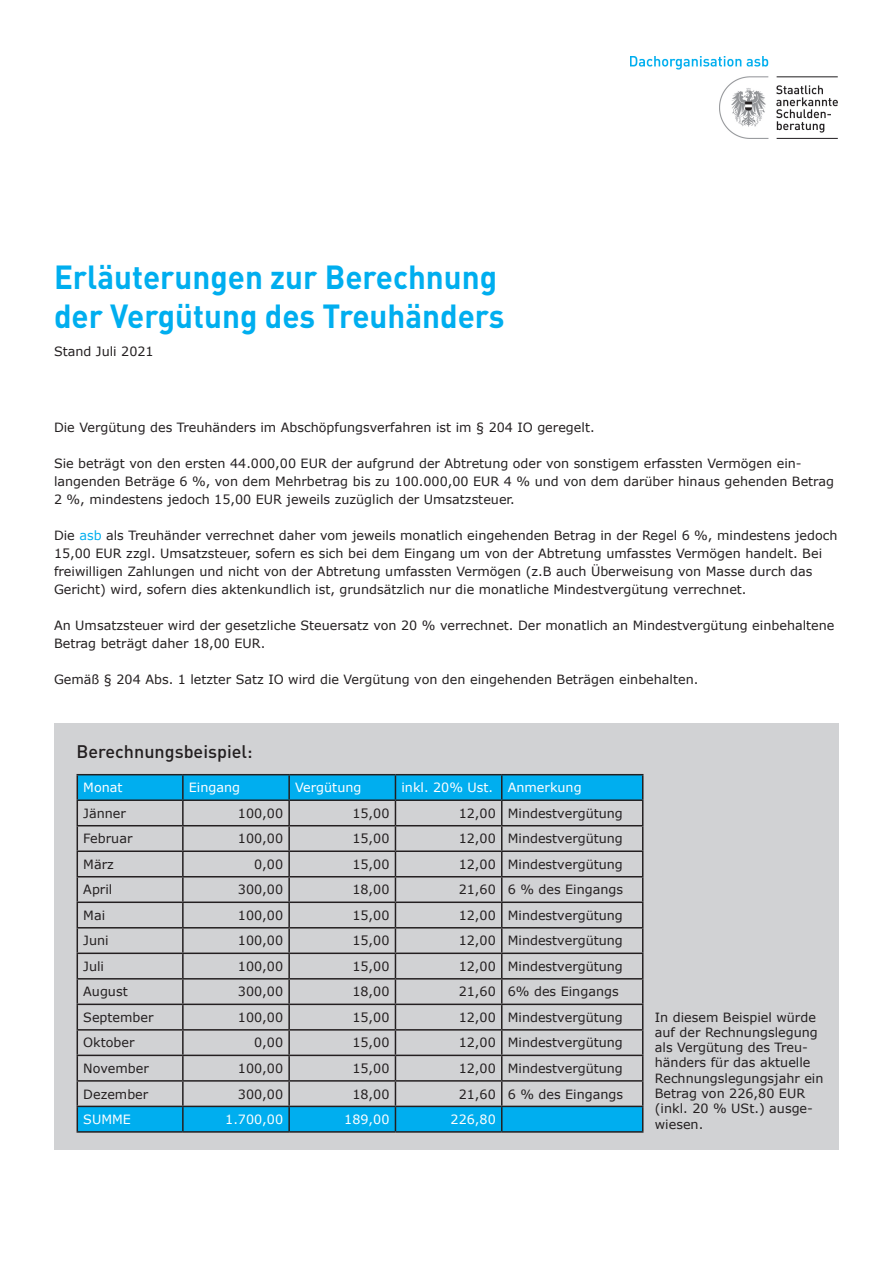
<style>
.page{position:relative;width:893px;height:1263px;background:#fff}
.page>*{position:absolute;margin:0;border:0;box-sizing:border-box;transform-origin:0 0}
.titel_35pt{font:700 33px/39px "DINOT";color:#00aeef;scale:.95 1}
.kasten_text_oEinzug{font:500 18px "DINOT";color:#231f20}
.kasten_text_oEinzug-2{font:12.75px/15.3px "Verdana";color:#231f20}
.t1{font:12.75px "Verdana";color:#fff}
.s1{color:#00aeef}
</style>
<div class="page">
<img style="left:631px;top:56px;width:207px;height:82px">
<div style="left:54px;top:723px;width:785px;height:426px;background:#d1d2d4"></div>
<hr style="left:77px;top:774px;width:106px;height:1px;background:#231f20">
<hr style="left:183px;top:774px;width:106px;height:1px;background:#231f20">
<hr style="left:289px;top:774px;width:106px;height:1px;background:#231f20">
<hr style="left:395px;top:774px;width:107px;height:1px;background:#231f20">
<hr style="left:502px;top:774px;width:141px;height:1px;background:#231f20">
<svg style="left:77px;top:775px;width:566px;height:356px"></svg>
<hr style="left:77px;top:1131px;width:106px;height:2px;background:#231f20">
<hr style="left:183px;top:1131px;width:106px;height:2px;background:#231f20">
<hr style="left:289px;top:1131px;width:106px;height:2px;background:#231f20">
<hr style="left:395px;top:1131px;width:107px;height:2px;background:#231f20">
<hr style="left:502px;top:1131px;width:141px;height:2px;background:#231f20">
<p class="titel_35pt" style="left:54px;top:256px;width:476px">Erläuterungen zur Berechnung der Vergütung des Treuhänders</p>
<p class="kasten_text_oEinzug-2" style="left:54px;top:343px;width:101px">Stand Juli 2021</p>
<p class="kasten_text_oEinzug-2" style="left:54px;top:420px;width:542px">Die Vergütung des Treuhänders im Abschöpfungsverfahren ist im § 204 IO geregelt.</p>
<p class="kasten_text_oEinzug-2" style="left:54px;top:454px;width:781px;line-height:18px">Sie beträgt von den ersten 44.000,00 EUR der aufgrund der Abtretung oder von sonstigem erfassten Vermögen ein&shy;langenden Beträge 6 %, von dem Mehrbetrag bis zu 100.000,00 EUR 4 % und von dem darüber hinaus gehenden Betrag<br>2 %, mindestens jedoch 15,00 EUR jeweils zuzüglich der Umsatzsteuer.</p>
<p class="kasten_text_oEinzug-2" style="left:54px;top:526px;width:785px;line-height:18px">Die <span class="s1">asb</span> als Treuhänder verrechnet daher vom jeweils monatlich eingehenden Betrag in der Regel 6 %, mindestens jedoch 15,00 EUR zzgl. Umsatzsteuer, sofern es sich bei dem Eingang um von der Abtretung umfasstes Vermögen handelt. Bei freiwilligen Zahlungen und nicht von der Abtretung umfassten Vermögen (z.B auch Überweisung von Masse durch das Gericht) wird, sofern dies aktenkundlich ist, grundsätzlich nur die monatliche Mindestvergütung verrechnet.</p>
<p class="kasten_text_oEinzug-2" style="left:54px;top:616px;width:782px;line-height:18px">An Umsatzsteuer wird der gesetzliche Steuersatz von 20 % verrechnet. Der monatlich an Mindestvergütung einbehaltene<br>Betrag beträgt daher 18,00 EUR.</p>
<p class="kasten_text_oEinzug-2" style="left:54px;top:672px;width:646px">Gemäß § 204 Abs. 1 letzter Satz IO wird die Vergütung von den eingehenden Beträgen einbehalten.</p>
<p class="kasten_text_oEinzug" style="left:77px;top:739px;width:177px">Berechnungsbeispiel:</p>
<p class="t1" style="left:83px;top:779px;width:41px">Monat</p>
<p class="t1" style="left:189px;top:779px;width:53px">Eingang</p>
<p class="t1" style="left:295px;top:779px;width:68px">Vergütung</p>
<p class="t1" style="left:401px;top:779px;width:93px">inkl. 20% Ust.</p>
<p class="t1" style="left:508px;top:779px;width:75px">Anmerkung</p>
<p class="kasten_text_oEinzug-2" style="left:83px;top:805px;width:44px">Jänner</p>
<p class="kasten_text_oEinzug-2" style="left:238px;top:805px;width:47px">100,00</p>
<p class="kasten_text_oEinzug-2" style="left:352px;top:805px;width:39px">15,00</p>
<p class="kasten_text_oEinzug-2" style="left:459px;top:805px;width:39px">12,00</p>
<p class="kasten_text_oEinzug-2" style="left:508px;top:805px;width:117px">Mindestvergütung</p>
<p class="kasten_text_oEinzug-2" style="left:83px;top:831px;width:51px">Februar</p>
<p class="kasten_text_oEinzug-2" style="left:238px;top:831px;width:47px">100,00</p>
<p class="kasten_text_oEinzug-2" style="left:352px;top:831px;width:39px">15,00</p>
<p class="kasten_text_oEinzug-2" style="left:459px;top:831px;width:39px">12,00</p>
<p class="kasten_text_oEinzug-2" style="left:508px;top:831px;width:117px">Mindestvergütung</p>
<p class="kasten_text_oEinzug-2" style="left:83px;top:856px;width:32px">März</p>
<p class="kasten_text_oEinzug-2" style="left:254px;top:856px;width:30px">0,00</p>
<p class="kasten_text_oEinzug-2" style="left:352px;top:856px;width:39px">15,00</p>
<p class="kasten_text_oEinzug-2" style="left:459px;top:856px;width:39px">12,00</p>
<p class="kasten_text_oEinzug-2" style="left:508px;top:856px;width:117px">Mindestvergütung</p>
<p class="kasten_text_oEinzug-2" style="left:83px;top:882px;width:31px">April</p>
<p class="kasten_text_oEinzug-2" style="left:238px;top:882px;width:47px">300,00</p>
<p class="kasten_text_oEinzug-2" style="left:352px;top:882px;width:39px">18,00</p>
<p class="kasten_text_oEinzug-2" style="left:459px;top:882px;width:39px">21,60</p>
<p class="kasten_text_oEinzug-2" style="left:508px;top:882px;width:117px">6 % des Eingangs</p>
<p class="kasten_text_oEinzug-2" style="left:83px;top:907px;width:23px">Mai</p>
<p class="kasten_text_oEinzug-2" style="left:238px;top:907px;width:47px">100,00</p>
<p class="kasten_text_oEinzug-2" style="left:352px;top:907px;width:39px">15,00</p>
<p class="kasten_text_oEinzug-2" style="left:459px;top:907px;width:39px">12,00</p>
<p class="kasten_text_oEinzug-2" style="left:508px;top:907px;width:117px">Mindestvergütung</p>
<p class="kasten_text_oEinzug-2" style="left:83px;top:933px;width:27px">Juni</p>
<p class="kasten_text_oEinzug-2" style="left:238px;top:933px;width:47px">100,00</p>
<p class="kasten_text_oEinzug-2" style="left:352px;top:933px;width:39px">15,00</p>
<p class="kasten_text_oEinzug-2" style="left:459px;top:933px;width:39px">12,00</p>
<p class="kasten_text_oEinzug-2" style="left:508px;top:933px;width:117px">Mindestvergütung</p>
<p class="kasten_text_oEinzug-2" style="left:83px;top:958px;width:22px">Juli</p>
<p class="kasten_text_oEinzug-2" style="left:238px;top:958px;width:47px">100,00</p>
<p class="kasten_text_oEinzug-2" style="left:352px;top:958px;width:39px">15,00</p>
<p class="kasten_text_oEinzug-2" style="left:459px;top:958px;width:39px">12,00</p>
<p class="kasten_text_oEinzug-2" style="left:508px;top:958px;width:117px">Mindestvergütung</p>
<p class="kasten_text_oEinzug-2" style="left:83px;top:984px;width:46px">August</p>
<p class="kasten_text_oEinzug-2" style="left:238px;top:984px;width:47px">300,00</p>
<p class="kasten_text_oEinzug-2" style="left:352px;top:984px;width:39px">18,00</p>
<p class="kasten_text_oEinzug-2" style="left:459px;top:984px;width:39px">21,60</p>
<p class="kasten_text_oEinzug-2" style="left:508px;top:984px;width:112px">6% des Eingangs</p>
<p class="kasten_text_oEinzug-2" style="left:83px;top:1009px;width:72px">September</p>
<p class="kasten_text_oEinzug-2" style="left:238px;top:1009px;width:47px">100,00</p>
<p class="kasten_text_oEinzug-2" style="left:352px;top:1009px;width:39px">15,00</p>
<p class="kasten_text_oEinzug-2" style="left:459px;top:1009px;width:39px">12,00</p>
<p class="kasten_text_oEinzug-2" style="left:508px;top:1009px;width:117px">Mindestvergütung</p>
<p class="kasten_text_oEinzug-2" style="left:83px;top:1035px;width:53px">Oktober</p>
<p class="kasten_text_oEinzug-2" style="left:254px;top:1035px;width:30px">0,00</p>
<p class="kasten_text_oEinzug-2" style="left:352px;top:1035px;width:39px">15,00</p>
<p class="kasten_text_oEinzug-2" style="left:459px;top:1035px;width:39px">12,00</p>
<p class="kasten_text_oEinzug-2" style="left:508px;top:1035px;width:117px">Mindestvergütung</p>
<p class="kasten_text_oEinzug-2" style="left:83px;top:1060px;width:67px">November</p>
<p class="kasten_text_oEinzug-2" style="left:238px;top:1060px;width:47px">100,00</p>
<p class="kasten_text_oEinzug-2" style="left:352px;top:1060px;width:39px">15,00</p>
<p class="kasten_text_oEinzug-2" style="left:459px;top:1060px;width:39px">12,00</p>
<p class="kasten_text_oEinzug-2" style="left:508px;top:1060px;width:117px">Mindestvergütung</p>
<p class="kasten_text_oEinzug-2" style="left:83px;top:1086px;width:67px">Dezember</p>
<p class="kasten_text_oEinzug-2" style="left:238px;top:1086px;width:47px">300,00</p>
<p class="kasten_text_oEinzug-2" style="left:352px;top:1086px;width:39px">18,00</p>
<p class="kasten_text_oEinzug-2" style="left:459px;top:1086px;width:39px">21,60</p>
<p class="kasten_text_oEinzug-2" style="left:508px;top:1086px;width:117px">6 % des Eingangs</p>
<p class="t1" style="left:83px;top:1110px;width:49px">SUMME</p>
<p class="t1" style="left:225px;top:1110px;width:59px">1.700,00</p>
<p class="t1" style="left:344px;top:1110px;width:47px">189,00</p>
<p class="t1" style="left:451px;top:1110px;width:47px">226,80</p>
<p class="kasten_text_oEinzug-2" style="left:655px;top:1009px;width:170px">In diesem Beispiel würde auf der Rechnungslegung als Vergütung des Treu&shy;händers für das aktuelle<br>Rechnungslegungsjahr ein<br>Betrag von 226,80 EUR (inkl. 20 % USt.) ausge&shy;wiesen.</p>
</div>
